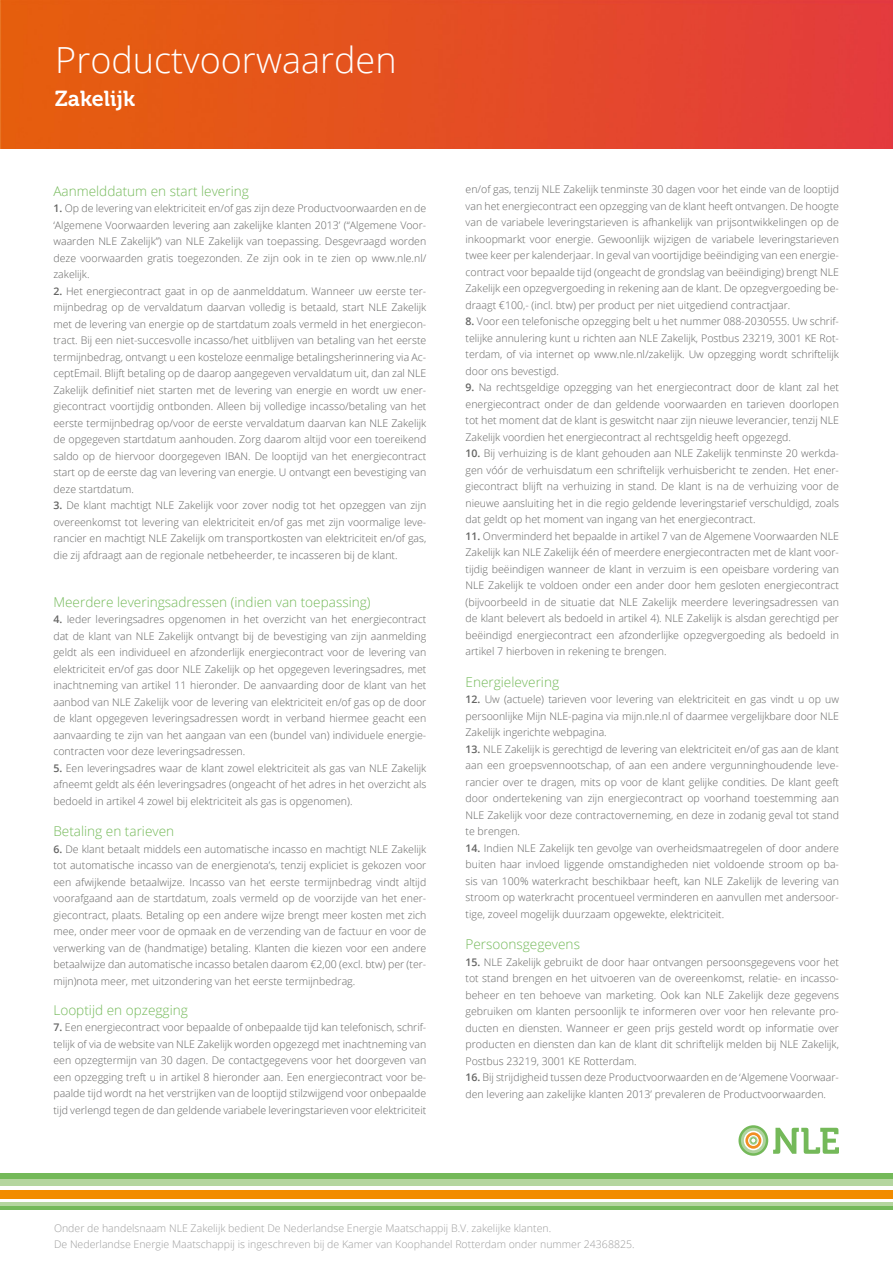
<style>
.page{position:relative;width:893px;height:1263px;background:#fff}
.page>*{position:absolute;margin:0;border:0;box-sizing:border-box;transform-origin:0 0}
.t1{font:300 36px "Open Sans";color:#fff}
.t2{font:21.6px "Museo 700";color:#fff}
.t3{font:300 13.5px "Open Sans";color:#74b959}
.t4{font:300 10.5px/16.5px "Open Sans";color:#646463;text-align:justify}
.t5{font:300 10.5px "Open Sans";color:#9d9d9d}
.s1{font-weight:600}
</style>
<div class="page">
<img style="left:0;top:0;width:893px;height:148px">
<div style="left:0;top:1174px;width:893px;height:6px;background:#74b959"></div>
<div style="left:0;top:1180px;width:893px;height:6px;background:#b5d69f"></div>
<div style="left:0;top:1191px;width:893px;height:8px;background:#f28c00"></div>
<hr style="left:0;top:1202px;width:893px;height:4px;background:#b5d69f">
<hr style="left:0;top:1206px;width:893px;height:4px;background:#74b959">
<svg style="left:738px;top:1125px;width:100px;height:31px"></svg>
<p class="t1" style="left:55px;top:35px;width:343px">Productvoorwaarden</p>
<p class="t2" style="left:55px;top:87px;width:81px">Zakelijk</p>
<p class="t3" style="left:53px;top:181px;width:197px">Aanmelddatum en start levering</p>
<p class="t4" style="left:53px;top:200px;width:374px"><span class="s1">1.</span> Op de levering van elektriciteit en/of gas zijn deze Productvoorwaarden en de ‘Algemene Voorwaarden levering aan zakelijke klanten 2013’ (“Algemene Voor&shy;waarden NLE Zakelijk”) van NLE Zakelijk van toepassing. Desgevraagd worden deze voorwaarden gratis toegezonden. Ze zijn ook in te zien op www.nle.nl/ zakelijk.</p>
<p class="t4" style="left:53px;top:282px;width:374px"><span class="s1">2.</span> Het energiecontract gaat in op de aanmelddatum. Wanneer uw eerste ter&shy;mijnbedrag op de vervaldatum daarvan volledig is betaald, start NLE Zakelijk met de levering van energie op de startdatum zoals vermeld in het energiecon&shy;tract. Bij een niet-succesvolle incasso/het uitblijven van betaling van het eerste termijnbedrag, ontvangt u een kosteloze eenmalige betalingsherinnering via Ac&shy;ceptEmail. Blijft betaling op de daarop aangegeven vervaldatum uit, dan zal NLE Zakelijk definitief niet starten met de levering van energie en wordt uw ener&shy;giecontract voortijdig ontbonden. Alleen bij volledige incasso/betaling van het eerste termijnbedrag op/voor de eerste vervaldatum daarvan kan NLE Zakelijk de opgegeven startdatum aanhouden. Zorg daarom altijd voor een toereikend saldo op de hiervoor doorgegeven IBAN. De looptijd van het energiecontract start op de eerste dag van levering van energie. U ontvangt een bevestiging van deze startdatum.</p>
<p class="t4" style="left:53px;top:497px;width:374px"><span class="s1">3.</span> De klant machtigt NLE Zakelijk voor zover nodig tot het opzeggen van zijn overeenkomst tot levering van elektriciteit en/of gas met zijn voormalige leve&shy;rancier en machtigt NLE Zakelijk om transportkosten van elektriciteit en/of gas, die zij afdraagt aan de regionale netbeheerder, te incasseren bij de klant.</p>
<p class="t3" style="left:53px;top:592px;width:319px">Meerdere leveringsadressen (indien van toepassing)</p>
<p class="t4" style="left:53px;top:611px;width:374px"><span class="s1">4.</span> Ieder leveringsadres opgenomen in het overzicht van het energiecontract dat de klant van NLE Zakelijk ontvangt bij de bevestiging van zijn aanmelding geldt als een individueel en afzonderlijk energiecontract voor de levering van elektriciteit en/of gas door NLE Zakelijk op het opgegeven leveringsadres, met inachtneming van artikel 11 hieronder. De aanvaarding door de klant van het aanbod van NLE Zakelijk voor de levering van elektriciteit en/of gas op de door de klant opgegeven leveringsadressen wordt in verband hiermee geacht een aanvaarding te zijn van het aangaan van een (bundel van) individuele energie&shy;contracten voor deze leveringsadressen.</p>
<p class="t4" style="left:53px;top:759px;width:374px"><span class="s1">5.</span> Een leveringsadres waar de klant zowel elektriciteit als gas van NLE Zakelijk afneemt geldt als één leveringsadres (ongeacht of het adres in het overzicht als bedoeld in artikel 4 zowel bij elektriciteit als gas is opgenomen).</p>
<p class="t3" style="left:53px;top:822px;width:122px">Betaling en tarieven</p>
<p class="t4" style="left:53px;top:840px;width:374px"><span class="s1">6.</span> De klant betaalt middels een automatische incasso en machtigt NLE Zakelijk tot automatische incasso van de energienota’s, tenzij expliciet is gekozen voor een afwijkende betaalwijze. Incasso van het eerste termijnbedrag vindt altijd voorafgaand aan de startdatum, zoals vermeld op de voorzijde van het ener&shy;giecontract, plaats. Betaling op een andere wijze brengt meer kosten met zich mee, onder meer voor de opmaak en de verzending van de factuur en voor de verwerking van de (handmatige) betaling. Klanten die kiezen voor een andere betaalwijze dan automatische incasso betalen daarom €2,00 (excl. btw) per (ter&shy;mijn)nota meer, met uitzondering van het eerste termijnbedrag.</p>
<p class="t3" style="left:53px;top:1000px;width:136px">Looptijd en opzegging</p>
<p class="t4" style="left:53px;top:1019px;width:374px"><span class="s1">7.</span> Een energiecontract voor bepaalde of onbepaalde tijd kan telefonisch, schrif&shy;telijk of via de website van NLE Zakelijk worden opgezegd met inachtneming van een opzegtermijn van 30 dagen. De contactgegevens voor het doorgeven van een opzegging treft u in artikel 8 hieronder aan. Een energiecontract voor be&shy;paalde tijd wordt na het verstrijken van de looptijd stilzwijgend voor onbepaalde tijd verlengd tegen de dan geldende variabele leveringstarieven voor elektriciteit</p>
<p class="t4" style="left:466px;top:181px;width:375px">en/of gas, tenzij NLE Zakelijk tenminste 30 dagen voor het einde van de looptijd van het energiecontract een opzegging van de klant heeft ontvangen. De hoogte van de variabele leveringstarieven is afhankelijk van prijsontwikkelingen op de inkoopmarkt voor energie. Gewoonlijk wijzigen de variabele leveringstarieven twee keer per kalenderjaar. In geval van voortijdige beëindiging van een energie&shy;contract voor bepaalde tijd (ongeacht de grondslag van beëindiging) brengt NLE Zakelijk een opzegvergoeding in rekening aan de klant. De opzegvergoeding be&shy;draagt €100,- (incl. btw) per product per niet uitgediend contractjaar.</p>
<p class="t4" style="left:466px;top:313px;width:375px"><span class="s1">8.</span> Voor een telefonische opzegging belt u het nummer 088-2030555. Uw schrif&shy;telijke annulering kunt u richten aan NLE Zakelijk, Postbus 23219, 3001 KE Rot&shy;terdam, of via internet op www.nle.nl/zakelijk. Uw opzegging wordt schriftelijk door ons bevestigd.</p>
<p class="t4" style="left:466px;top:379px;width:375px"><span class="s1">9.</span> Na rechtsgeldige opzegging van het energiecontract door de klant zal het energiecontract onder de dan geldende voorwaarden en tarieven doorlopen tot het moment dat de klant is geswitcht naar zijn nieuwe leverancier, tenzij NLE Zakelijk voordien het energiecontract al rechtsgeldig heeft opgezegd.</p>
<p class="t4" style="left:466px;top:445px;width:375px"><span class="s1">10.</span> Bij verhuizing is de klant gehouden aan NLE Zakelijk tenminste 20 werkda&shy;gen vóór de verhuisdatum een schriftelijk verhuisbericht te zenden. Het ener&shy;giecontract blijft na verhuizing in stand. De klant is na de verhuizing voor de nieuwe aansluiting het in die regio geldende leveringstarief verschuldigd, zoals dat geldt op het moment van ingang van het energiecontract.</p>
<p class="t4" style="left:466px;top:528px;width:375px"><span class="s1">11.</span> Onverminderd het bepaalde in artikel 7 van de Algemene Voorwaarden NLE Zakelijk kan NLE Zakelijk één of meerdere energiecontracten met de klant voor&shy;tijdig beëindigen wanneer de klant in verzuim is een opeisbare vordering van NLE Zakelijk te voldoen onder een ander door hem gesloten energiecontract (bijvoorbeeld in de situatie dat NLE Zakelijk meerdere leveringsadressen van de klant belevert als bedoeld in artikel 4). NLE Zakelijk is alsdan gerechtigd per beëindigd energiecontract een afzonderlijke opzegvergoeding als bedoeld in artikel 7 hierboven in rekening te brengen.</p>
<p class="t3" style="left:466px;top:673px;width:95px">Energielevering</p>
<p class="t4" style="left:466px;top:691px;width:375px"><span class="s1">12.</span> Uw (actuele) tarieven voor levering van elektriciteit en gas vindt u op uw persoonlijke Mijn NLE-pagina via mijn.nle.nl of daarmee vergelijkbare door NLE Zakelijk ingerichte webpagina.</p>
<p class="t4" style="left:466px;top:741px;width:375px"><span class="s1">13.</span> NLE Zakelijk is gerechtigd de levering van elektriciteit en/of gas aan de klant aan een groepsvennootschap, of aan een andere vergunninghoudende leve&shy;rancier over te dragen, mits op voor de klant gelijke condities. De klant geeft door ondertekening van zijn energiecontract op voorhand toestemming aan NLE Zakelijk voor deze contractoverneming, en deze in zodanig geval tot stand te brengen.</p>
<p class="t4" style="left:466px;top:840px;width:375px"><span class="s1">14.</span> Indien NLE Zakelijk ten gevolge van overheidsmaatregelen of door andere buiten haar invloed liggende omstandigheden niet voldoende stroom op ba&shy;sis van 100% waterkracht beschikbaar heeft, kan NLE Zakelijk de levering van stroom op waterkracht procentueel verminderen en aanvullen met andersoor&shy;tige, zoveel mogelijk duurzaam opgewekte, elektriciteit.</p>
<p class="t3" style="left:466px;top:935px;width:116px">Persoonsgegevens</p>
<p class="t4" style="left:466px;top:954px;width:375px"><span class="s1">15.</span> NLE Zakelijk gebruikt de door haar ontvangen persoonsgegevens voor het tot stand brengen en het uitvoeren van de overeenkomst, relatie- en incasso&shy;beheer en ten behoeve van marketing. Ook kan NLE Zakelijk deze gegevens gebruiken om klanten persoonlijk te informeren over voor hen relevante pro&shy;ducten en diensten. Wanneer er geen prijs gesteld wordt op informatie over producten en diensten dan kan de klant dit schriftelijk melden bij NLE Zakelijk, Postbus 23219, 3001 KE Rotterdam.</p>
<p class="t4" style="left:466px;top:1069px;width:375px"><span class="s1">16.</span> Bij strijdigheid tussen deze Productvoorwaarden en de ‘Algemene Voorwaar&shy;den levering aan zakelijke klanten 2013’ prevaleren de Productvoorwaarden.</p>
<p class="t5" style="left:54px;top:1220px;width:499px">Onder de handelsnaam NLE Zakelijk bedient De Nederlandse Energie Maatschappij B.V. zakelijke klanten.</p>
<p class="t5" style="left:54px;top:1237px;width:582px">De Nederlandse Energie Maatschappij is ingeschreven bij de Kamer van Koophandel Rotterdam onder nummer 24368825.</p>
</div>
